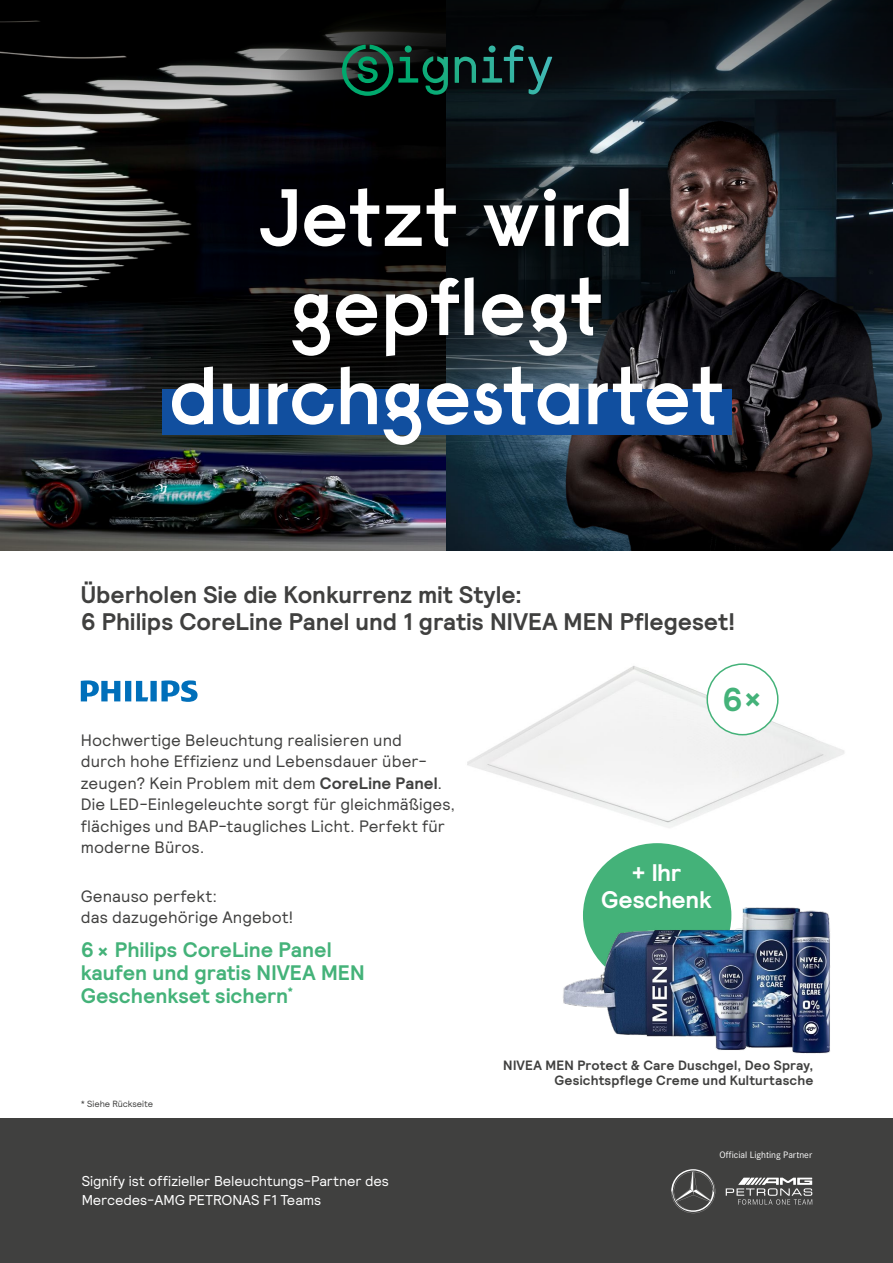
<style>
.page{position:relative;width:893px;height:1263px;background:#fff}
.page>*{position:absolute;margin:0;border:0;box-sizing:border-box;transform-origin:0 0}
.t1{font:600 81px/89.1px "Signify Raisonne";letter-spacing:-.015em;color:#fff;text-align:center}
.t2{font:700 33px "Signify Relative";color:#44b279}
.t3{font:700 24px/26.4px "Signify Relative";color:#40403f}
.t4{font:700 24px/27px "Signify Relative";letter-spacing:-.01em;color:#fff;text-align:center}
.t5{font:700 21px/23.1px "Signify Relative";color:#44b279}
.t6{font:16.5px/21.5px "Signify Relative";letter-spacing:.005em;color:#40403f}
.t7{font:14.25px/18.5px "Signify Relative";letter-spacing:-.01em;color:#fff}
.t8{font:700 13.5px/14.9px "Signify Relative";letter-spacing:.015em;color:#40403f;text-align:right}
.t9{font:9.75px "Corporate S";color:#fff}
.t10{font:9px "Signify Relative";letter-spacing:-.01em;color:#40403f}
.s1{font-weight:700}
</style>
<div class="page">
<img style="left:467px;top:664px;width:377px;height:239px">
<div style="left:0;top:1118px;width:893px;height:145px;background:#40403f"></div>
<div style="left:707px;top:664px;width:71px;height:71px;background:#fff;border-radius:50%"></div>
<div style="left:706px;top:663px;width:72px;height:72px;border:2px solid #44b279;border-radius:50%"></div>
<img style="left:0;top:145px;width:509px;height:406px">
<svg style="left:77px;top:130px;width:736px;height:281px;background:#0b0d10"></svg>
<svg style="left:0;top:0;width:893px;height:145px;background:#191b1d"></svg>
<img style="left:509px;top:65px;width:384px;height:486px">
<div style="left:162px;top:390px;width:569px;height:45px;background:#114f9f"></div>
<svg style="left:81px;top:680px;width:117px;height:22px"></svg>
<div style="left:583px;top:843px;width:148px;height:144px;background:#44b279;border-radius:50%"></div>
<img style="left:563px;top:903px;width:267px;height:151px">
<svg style="left:671px;top:1169px;width:44px;height:44px"></svg>
<svg style="left:726px;top:1178px;width:86px;height:27px"></svg>
<svg style="left:342px;top:45px;width:206px;height:51px;background:#0d332a"></svg>
<h1 class="t1" style="left:169px;top:172px;width:557px">Jetzt wird gepflegt durchgestartet</h1>
<h3 class="t3" style="left:81px;top:581px;width:656px">Überholen Sie die Konkurrenz mit Style:<br>6 Philips CoreLine Panel und 1 gratis NIVEA MEN Pflegeset!</h3>
<p class="t6" style="left:81px;top:729px;width:376px">Hochwertige Beleuchtung realisieren und<br>durch hohe Effizienz und Lebensdauer über&shy;zeugen? Kein Problem mit dem <span class="s1">CoreLine Panel</span>.<br>Die LED-Einlegeleuchte sorgt für gleichmäßiges, flächiges und BAP-taugliches Licht. Perfekt für moderne Büros.</p>
<p class="t6" style="left:81px;top:884px;width:214px">Genauso perfekt:<br>das dazugehörige Angebot!</p>
<p class="t5" style="left:81px;top:937px;width:285px">6× Philips CoreLine Panel kaufen und gratis NIVEA MEN<br>Geschenkset sichern<sup>*</sup></p>
<p class="t10" style="left:81px;top:1098px;width:74px">* Siehe Rückseite</p>
<p class="t7" style="left:82px;top:1171px;width:309px">Signify ist offizieller Beleuchtungs-Partner des<br>Mercedes-AMG PETRONAS F1 Teams</p>
<h2 class="t2" style="left:722px;top:678px;width:40px">6×</h2>
<h3 class="t4" style="left:601px;top:859px;width:112px">+ Ihr<br>Geschenk</h3>
<p class="t8" style="left:503px;top:1058px;width:312px">NIVEA MEN Protect &amp; Care Duschgel, Deo Spray,<br>Gesichtspflege Creme und Kulturtasche</p>
<p class="t9" style="left:719px;top:1149px;width:94px">Official Lighting Partner</p>
</div>
